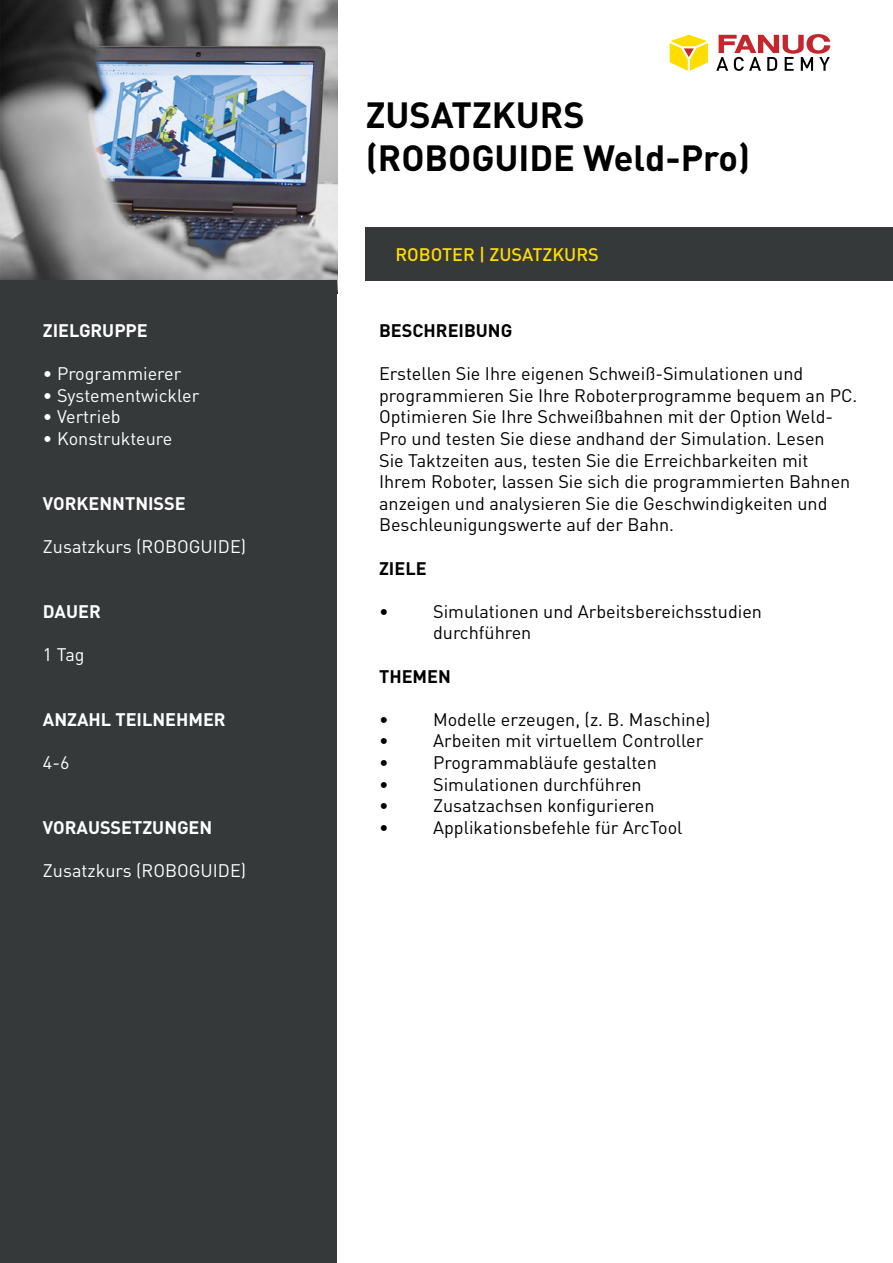
<style>
.page{position:relative;width:893px;height:1263px;background:#fff}
.page>*{position:absolute;margin:0;border:0;box-sizing:border-box;transform-origin:0 0}
.t1{font:700 36px/43.2px "DIN Pro";color:#000}
.t2{font:18px/21.6px "DIN Pro";color:#000}
.t3{font:18px "DIN Pro";color:#fff}
.t4{font:700 18px "DIN Pro";color:#fff}
.t5{font:700 18px "DIN Pro";color:#000}
.t6{font:500 18px "DIN Pro";color:#fd0}
</style>
<div class="page">
<img style="left:0;top:0;width:337px;height:281px">
<svg style="left:716px;top:34px;width:114px;height:37px"></svg>
<svg style="left:669px;top:34px;width:39px;height:37px"></svg>
<div style="left:366px;top:227px;width:527px;height:54px;background:#363939"></div>
<div style="left:0;top:281px;width:337px;height:982px;background:#363939"></div>
<p class="t4" style="left:43px;top:318px;width:106px">ZIELGRUPPE</p>
<p class="t3" style="left:43px;top:362px;width:140px">• Programmierer</p>
<p class="t3" style="left:43px;top:384px;width:158px">• Systementwickler</p>
<p class="t3" style="left:43px;top:405px;width:79px">• Vertrieb</p>
<p class="t3" style="left:43px;top:427px;width:131px">• Konstrukteure</p>
<p class="t4" style="left:43px;top:491px;width:144px">VORKENNTNISSE</p>
<p class="t3" style="left:43px;top:535px;width:205px">Zusatzkurs (ROBOGUIDE)</p>
<p class="t4" style="left:43px;top:599px;width:59px">DAUER</p>
<p class="t3" style="left:43px;top:643px;width:43px">1 Tag</p>
<p class="t4" style="left:43px;top:707px;width:184px">ANZAHL TEILNEHMER</p>
<p class="t3" style="left:43px;top:751px;width:28px">4-6</p>
<p class="t4" style="left:43px;top:815px;width:171px">VORAUSSETZUNGEN</p>
<p class="t3" style="left:43px;top:859px;width:205px">Zusatzkurs (ROBOGUIDE)</p>
<h1 class="t1" style="left:366px;top:92px;width:386px">ZUSATZKURS (ROBOGUIDE Weld-Pro)</h1>
<p class="t6" style="left:395px;top:243px;width:205px">ROBOTER | ZUSATZKURS</p>
<p class="t5" style="left:379px;top:318px;width:135px">BESCHREIBUNG</p>
<p class="t2" style="left:379px;top:362px;width:480px">Erstellen Sie Ihre eigenen Schweiß-Simulationen und programmieren Sie Ihre Roboterprogramme bequem an PC.<br>Optimieren Sie Ihre Schweißbahnen mit der Option Weld-Pro und testen Sie diese andhand der Simulation. Lesen<br>Sie Taktzeiten aus, testen Sie die Erreichbarkeiten mit Ihrem Roboter, lassen Sie sich die programmierten Bahnen anzeigen und analysieren Sie die Geschwindigkeiten und Beschleunigungswerte auf der Bahn.</p>
<p class="t5" style="left:379px;top:556px;width:49px">ZIELE</p>
<p class="t2" style="left:379px;top:600px;width:11px">•</p>
<p class="t2" style="left:433px;top:600px;width:330px">Simulationen und Arbeitsbereichsstudien durchführen</p>
<p class="t5" style="left:379px;top:664px;width:73px">THEMEN</p>
<p class="t2" style="left:379px;top:708px;width:11px">•</p>
<p class="t2" style="left:433px;top:708px;width:279px">Modelle erzeugen, (z. B. Maschine)</p>
<p class="t2" style="left:379px;top:730px;width:11px">•</p>
<p class="t2" style="left:433px;top:730px;width:272px">Arbeiten mit virtuellem Controller</p>
<p class="t2" style="left:379px;top:751px;width:11px">•</p>
<p class="t2" style="left:433px;top:751px;width:225px">Programmabläufe gestalten</p>
<p class="t2" style="left:379px;top:773px;width:11px">•</p>
<p class="t2" style="left:433px;top:773px;width:210px">Simulationen durchführen</p>
<p class="t2" style="left:379px;top:794px;width:11px">•</p>
<p class="t2" style="left:433px;top:794px;width:223px">Zusatzachsen konfigurieren</p>
<p class="t2" style="left:379px;top:816px;width:11px">•</p>
<p class="t2" style="left:433px;top:816px;width:251px">Applikationsbefehle für ArcTool</p>
</div>
